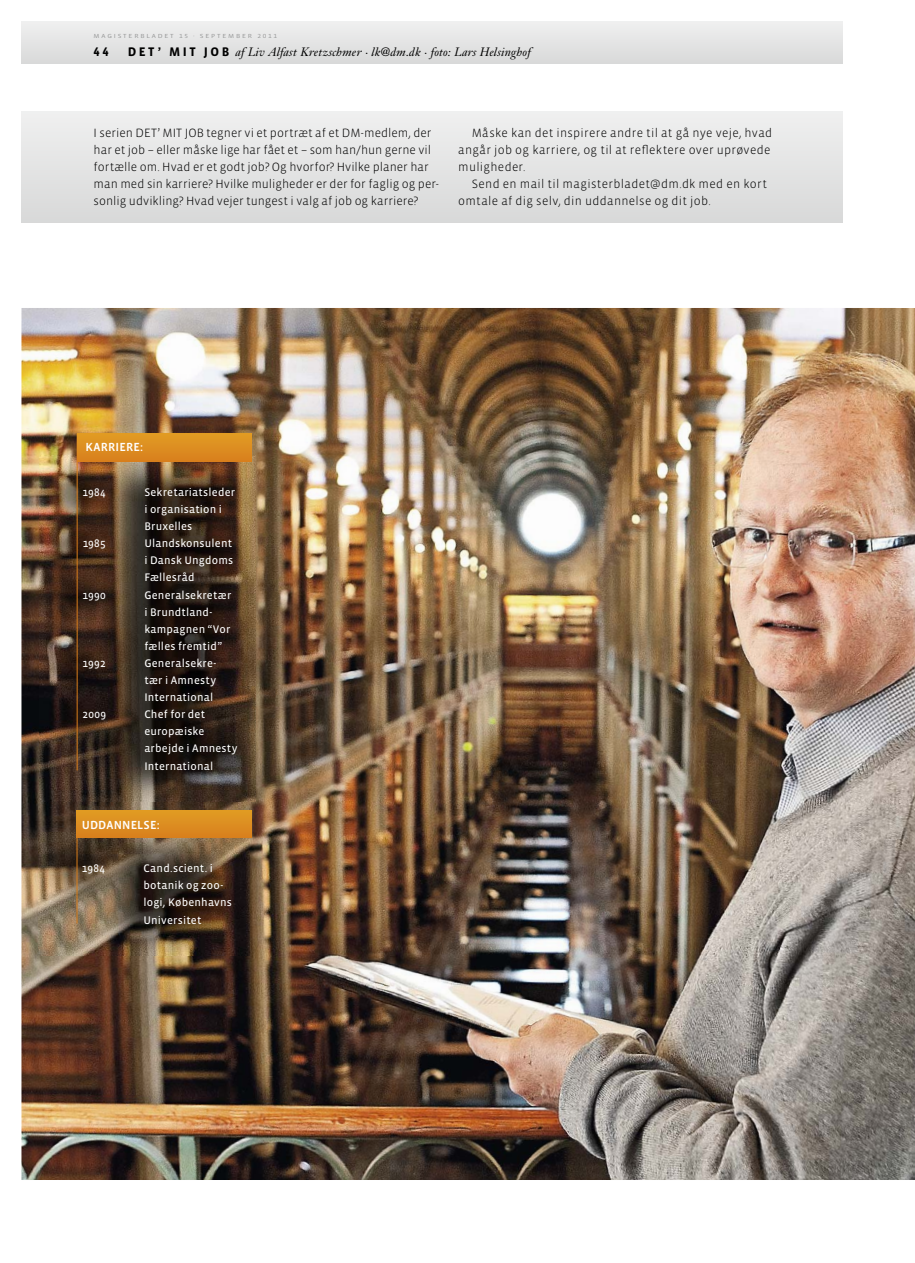
<style>
.page{position:relative;width:915px;height:1263px;background:#fff}
.page>*{position:absolute;margin:0;border:0;box-sizing:border-box;transform-origin:0 0}
.t1{font:700 12.75px "Vista Sans OT";color:#000}
.t2{font:300 12.3px/17.1px "Vista Sans OT";letter-spacing:.01em;color:#000}
.t3{font:italic 12px "Janson Text";letter-spacing:.015em;color:#000}
.t4{font:500 12px "Vista Sans OT";letter-spacing:.01em;color:#fff}
.t5{font:11.25px/17.1px "Vista Sans OT";letter-spacing:.015em;color:#fff}
.t6{font:6px "Vista Sans OT";letter-spacing:.25em;color:#979898;scale:1.2 1}
.s1{font-family:"Vista Sans OT";font-weight:700;font-style:normal;font-size:12.75px}
</style>
<div class="page">
<img style="left:914px;top:359px;width:1px;height:821px">
<img style="left:21px;top:308px;width:893px;height:872px">
<div style="left:21px;top:112px;width:821px;height:110px;background:#e4e4e4"></div>
<img style="left:39px;top:832px;width:210px;height:124px">
<img style="left:39px;top:456px;width:216px;height:346px">
<hr style="left:77px;top:434px;width:1px;height:336px;background:#d87d1b">
<div style="left:77px;top:434px;width:175px;height:28px;background:linear-gradient(to right,#dc8d20,#dc8d20)"></div>
<hr style="left:77px;top:810px;width:1px;height:113px;background:#d87d1b">
<div style="left:77px;top:810px;width:174px;height:28px;background:linear-gradient(to right,#dc8d20,#dc8d20)"></div>
<div style="left:21px;top:21px;width:821px;height:43px;background:#e4e4e4"></div>
<p class="t6" style="left:94px;top:33px;width:154px">MAGISTERBLADET 15 · SEPTEMBER 2011</p>
<p class="t1" style="left:94px;top:45px;width:17px">44</p>
<p class="t3" style="left:128px;top:47px;width:404px"><span class="s1">D E T ’ M I T J O B</span> af Liv Alfast Kretzschmer · lk@dm.dk · foto: Lars Helsinghof</p>
<p class="t2" style="left:94px;top:125px;width:346px">I serien DET’ MIT JOB tegner vi et portræt af et DM-medlem, der har et job – eller måske lige har fået et – som han/hun gerne vil fortælle om. Hvad er et godt job? Og hvorfor? Hvilke planer har man med sin karriere? Hvilke muligheder er der for faglig og per&shy;sonlig udvikling? Hvad vejer tungest i valg af job og karriere?</p>
<p class="t2" style="left:458px;top:125px;width:315px;text-indent:14px">Måske kan det inspirere andre til at gå nye veje, hvad angår job og karriere, og til at reflektere over uprøvede muligheder.</p>
<p class="t2" style="left:458px;top:176px;width:310px;text-indent:14px">Send en mail til magisterbladet@dm.dk med en kort omtale af dig selv, din uddannelse og dit job.</p>
<p class="t4" style="left:85px;top:441px;width:59px">KARRIERE:</p>
<p class="t5" style="left:83px;top:484px;width:25px">1984</p>
<p class="t5" style="left:144px;top:484px;width:92px">Sekretariatsleder i organisation i<br>Bruxelles</p>
<p class="t5" style="left:83px;top:535px;width:24px">1985</p>
<p class="t5" style="left:144px;top:535px;width:90px;text-align:justify">Ulandskonsulent i Dansk Ungdoms Fællesråd</p>
<p class="t5" style="left:83px;top:587px;width:25px">1990</p>
<p class="t5" style="left:144px;top:587px;width:88px">Generalsekretær i Brundtland&shy;kampagnen “Vor fælles fremtid”</p>
<p class="t5" style="left:83px;top:655px;width:24px">1992</p>
<p class="t5" style="left:144px;top:655px;width:73px;text-align:justify">Generalsekre&shy;tær i Amnesty International</p>
<p class="t5" style="left:83px;top:706px;width:25px">2009</p>
<p class="t5" style="left:144px;top:706px;width:95px">Chef for det europæiske arbejde i Amnesty<br>International</p>
<p class="t4" style="left:82px;top:819px;width:79px">UDDANNELSE:</p>
<p class="t5" style="left:82px;top:860px;width:25px">1984</p>
<p class="t5" style="left:143px;top:860px;width:90px">Cand.scient. i botanik og zoo&shy;logi, Københavns<br>Universitet</p>
</div>
